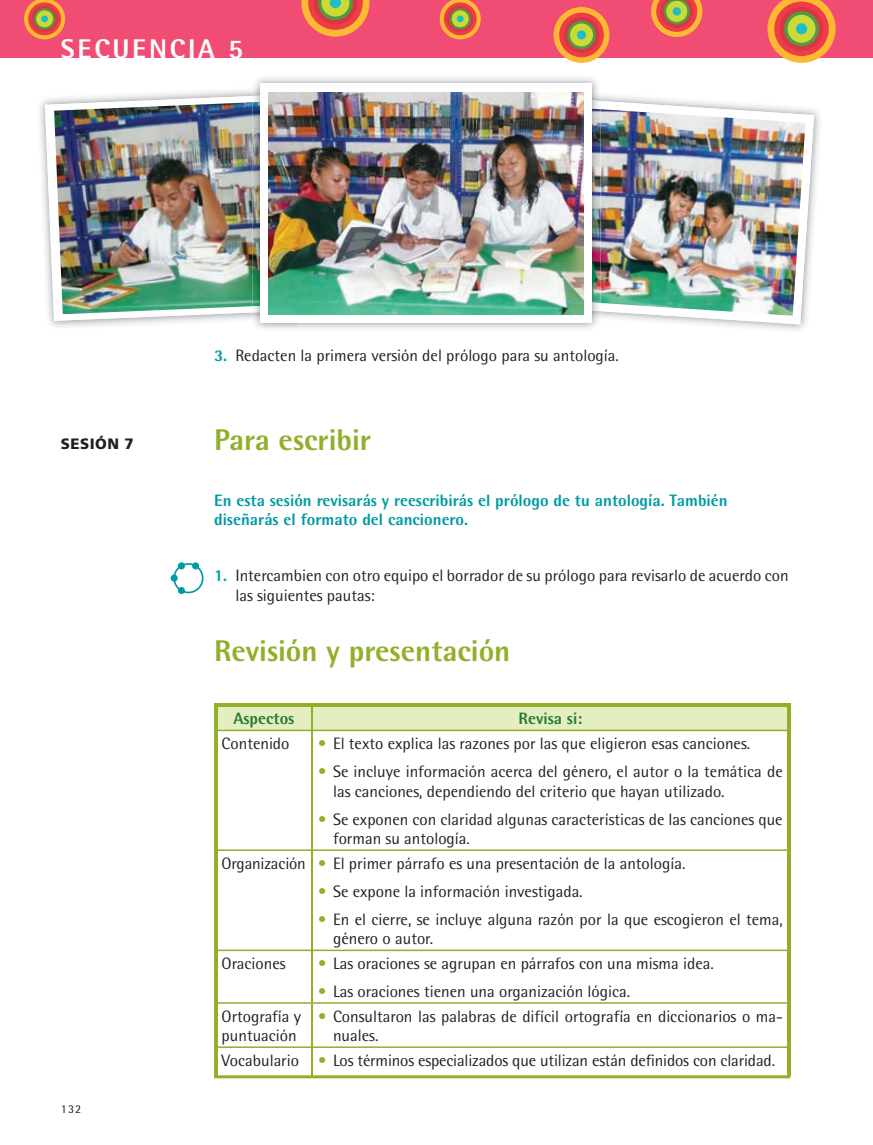
<style>
.page{position:relative;width:873px;height:1145px;background:#fff}
.page>*{position:absolute;margin:0;border:0;box-sizing:border-box;transform-origin:0 0}
.t1{font:800 30px "Rotis Semi Sans";color:#92af2a}
.t2{font:800 27px "Rotis Semi Sans";letter-spacing:.1em;color:#fff}
.t3{font:16.5px/19.5px "Rotis Semi Sans";color:#231f20}
.t4{font:800 16.5px/19.5px "Rotis Semi Sans";color:#009ba5}
.t5{font:800 16.5px "Rotis Semi Sans";color:#257c2e}
.t6{font:900 15px "Frutiger";letter-spacing:.03em;color:#231f20}
.t7{font:12px "Rotis Semi Sans";color:#231f20}
.s1{font-weight:800;color:#009ba5}
.s2{color:#92af2a}
</style>
<div class="page">
<div style="left:0;top:0;width:872px;height:58px;background:#f04c74"></div>
<svg style="left:301px;top:0;width:68px;height:37px"></svg>
<svg style="left:24px;top:0;width:41px;height:39px"></svg>
<div style="left:28px;top:2px;width:33px;height:33px;background:#ee3d49;border-radius:50%"></div>
<svg style="left:31px;top:6px;width:27px;height:26px"></svg>
<svg style="left:34px;top:8px;width:21px;height:21px"></svg>
<div style="left:36px;top:10px;width:17px;height:17px;background:#cadb37;border-radius:50%"></div>
<div style="left:41px;top:16px;width:7px;height:6px;background:#21bdc6;border-radius:50%"></div>
<svg style="left:439px;top:0;width:41px;height:39px"></svg>
<svg style="left:443px;top:2px;width:33px;height:33px"></svg>
<svg style="left:447px;top:6px;width:26px;height:26px"></svg>
<svg style="left:449px;top:8px;width:21px;height:21px"></svg>
<svg style="left:451px;top:10px;width:17px;height:17px"></svg>
<div style="left:456px;top:16px;width:7px;height:6px;background:#21bdc6;border-radius:50%"></div>
<svg style="left:553px;top:7px;width:56px;height:56px"></svg>
<div style="left:559px;top:13px;width:44px;height:44px;background:#ee3d49;border-radius:50%"></div>
<svg style="left:563px;top:17px;width:36px;height:36px"></svg>
<svg style="left:567px;top:21px;width:28px;height:28px"></svg>
<div style="left:569px;top:24px;width:23px;height:22px;background:#cadb37;border-radius:50%"></div>
<div style="left:576px;top:30px;width:9px;height:10px;background:#21bdc6;border-radius:50%"></div>
<svg style="left:651px;top:0;width:51px;height:37px"></svg>
<div style="left:666px;top:1px;width:21px;height:21px;background:#cadb37;border-radius:50%"></div>
<div style="left:672px;top:7px;width:8px;height:9px;background:#21bdc6;border-radius:50%"></div>
<svg style="left:767px;top:0;width:68px;height:63px"></svg>
<svg style="left:773px;top:2px;width:55px;height:54px"></svg>
<svg style="left:779px;top:7px;width:43px;height:44px"></svg>
<svg style="left:783px;top:11px;width:35px;height:35px"></svg>
<div style="left:787px;top:15px;width:28px;height:28px;background:#cadb37;border-radius:50%"></div>
<div style="left:795px;top:23px;width:11px;height:11px;background:#21bdc6;border-radius:50%"></div>
<hr style="left:214px;top:703px;width:98px;height:3px;background:#92af2a">
<hr style="left:214px;top:706px;width:3px;height:24px;background:#92af2a">
<hr style="left:312px;top:703px;width:477px;height:3px;background:#92af2a">
<hr style="left:786px;top:706px;width:3px;height:24px;background:#92af2a">
<hr style="left:214px;top:730px;width:3px;height:120px;background:#92af2a">
<hr style="left:786px;top:730px;width:3px;height:120px;background:#92af2a">
<hr style="left:214px;top:850px;width:3px;height:100px;background:#92af2a">
<hr style="left:786px;top:850px;width:3px;height:100px;background:#92af2a">
<hr style="left:214px;top:950px;width:3px;height:52px;background:#92af2a">
<hr style="left:786px;top:950px;width:3px;height:52px;background:#92af2a">
<hr style="left:214px;top:1002px;width:3px;height:44px;background:#92af2a">
<hr style="left:786px;top:1002px;width:3px;height:44px;background:#92af2a">
<hr style="left:214px;top:1046px;width:3px;height:29px;background:#92af2a">
<hr style="left:786px;top:1046px;width:3px;height:29px;background:#92af2a">
<svg style="left:214px;top:1075px;width:575px;height:3px"></svg>
<svg style="left:217px;top:706px;width:570px;height:25px"></svg>
<hr style="left:311px;top:731px;width:2px;height:118px;background:#92af2a">
<svg style="left:217px;top:849px;width:569px;height:1px"></svg>
<hr style="left:311px;top:850px;width:2px;height:99px;background:#92af2a">
<svg style="left:217px;top:949px;width:569px;height:1px"></svg>
<hr style="left:311px;top:950px;width:2px;height:52px;background:#92af2a">
<svg style="left:217px;top:1002px;width:569px;height:1px"></svg>
<hr style="left:311px;top:1003px;width:2px;height:43px;background:#92af2a">
<svg style="left:217px;top:1046px;width:569px;height:1px"></svg>
<hr style="left:311px;top:1047px;width:2px;height:28px;background:#92af2a">
<svg style="left:173px;top:563px;width:30px;height:30px"></svg>
<div style="left:178px;top:562px;width:7px;height:7px;background:#009ba5;border-radius:50%"></div>
<div style="left:192px;top:562px;width:7px;height:7px;background:#009ba5;border-radius:50%"></div>
<div style="left:178px;top:587px;width:7px;height:7px;background:#009ba5;border-radius:50%"></div>
<div style="left:170px;top:574px;width:8px;height:7px;background:#009ba5;border-radius:50%"></div>
<img style="left:40px;top:90px;width:212px;height:237px">
<svg style="left:45px;top:95px;width:207px;height:226px"></svg>
<img style="left:54px;top:102px;width:198px;height:212px">
<img style="left:600px;top:95px;width:220px;height:235px">
<svg style="left:600px;top:99px;width:213px;height:225px"></svg>
<img style="left:600px;top:109px;width:205px;height:206px">
<img style="left:252px;top:77px;width:346px;height:252px">
<img style="left:252px;top:101px;width:8px;height:205px">
<img style="left:556px;top:91px;width:44px;height:238px">
<img style="left:591px;top:99px;width:9px;height:212px">
<img style="left:591px;top:108px;width:9px;height:195px">
<div style="left:260px;top:83px;width:331px;height:240px;background:#fff"></div>
<img style="left:268px;top:92px;width:315px;height:222px">
<h2 class="t2" style="left:61px;top:32px;width:184px">secuencia 5</h2>
<p class="t6" style="left:61px;top:435px;width:74px">SESIÓN 7</p>
<p class="t7" style="left:61px;top:1101px;width:22px">132</p>
<p class="t3" style="left:214px;top:345px;width:406px"><span class="s1">3.</span> Redacten la primera versión del prólogo para su antología.</p>
<h1 class="t1" style="left:214px;top:420px;width:158px">Para escribir</h1>
<p class="t4" style="left:214px;top:490px;width:515px">en esta sesión revisarás y reescribirás el prólogo de tu antología. También diseñarás el formato del cancionero.</p>
<p class="t3" style="left:235px;top:565px;width:554px;text-indent:-21px"><span class="s1">1.</span> Intercambien con otro equipo el borrador de su prólogo para revisarlo de acuerdo con las siguientes pautas:</p>
<h1 class="t1" style="left:214px;top:632px;width:297px">Revisión y presentación</h1>
<p class="t5" style="left:233px;top:708px;width:62px">aspectos</p>
<p class="t5" style="left:518px;top:708px;width:65px">Revisa si:</p>
<p class="t3" style="left:221px;top:733px;width:69px">Contenido</p>
<p class="t3" style="left:318px;top:733px;width:433px"><span class="s2">•</span> El texto explica las razones por las que eligieron esas canciones.</p>
<p class="t3" style="left:333px;top:761px;width:451px;text-indent:-15px"><span class="s2">•</span> Se incluye información acerca del género, el autor o la temática de las canciones, dependiendo del criterio que hayan utilizado.</p>
<p class="t3" style="left:333px;top:809px;width:451px;text-indent:-15px"><span class="s2">•</span> Se exponen con claridad algunas características de las canciones que forman su antología.</p>
<p class="t3" style="left:221px;top:853px;width:465px">Organización <span class="s2">•</span> El primer párrafo es una presentación de la antología.</p>
<p class="t3" style="left:318px;top:881px;width:266px"><span class="s2">•</span> Se expone la información investigada.</p>
<p class="t3" style="left:333px;top:909px;width:451px;text-indent:-15px"><span class="s2">•</span> En el cierre, se incluye alguna razón por la que escogieron el tema, género o autor.</p>
<p class="t3" style="left:221px;top:953px;width:65px">Oraciones</p>
<p class="t3" style="left:318px;top:953px;width:397px"><span class="s2">•</span> Las oraciones se agrupan en párrafos con una misma idea.</p>
<p class="t3" style="left:318px;top:981px;width:313px"><span class="s2">•</span> Las oraciones tienen una organización lógica.</p>
<p class="t3" style="left:221px;top:1005px;width:81px">Ortografía y puntuación</p>
<p class="t3" style="left:333px;top:1005px;width:451px;text-indent:-15px"><span class="s2">•</span> Consultaron las palabras de difícil ortografía en diccionarios o ma&shy;nuales.</p>
<p class="t3" style="left:221px;top:1050px;width:554px">Vocabulario <span class="s2">•</span> Los términos especializados que utilizan están definidos con claridad.</p>
</div>
